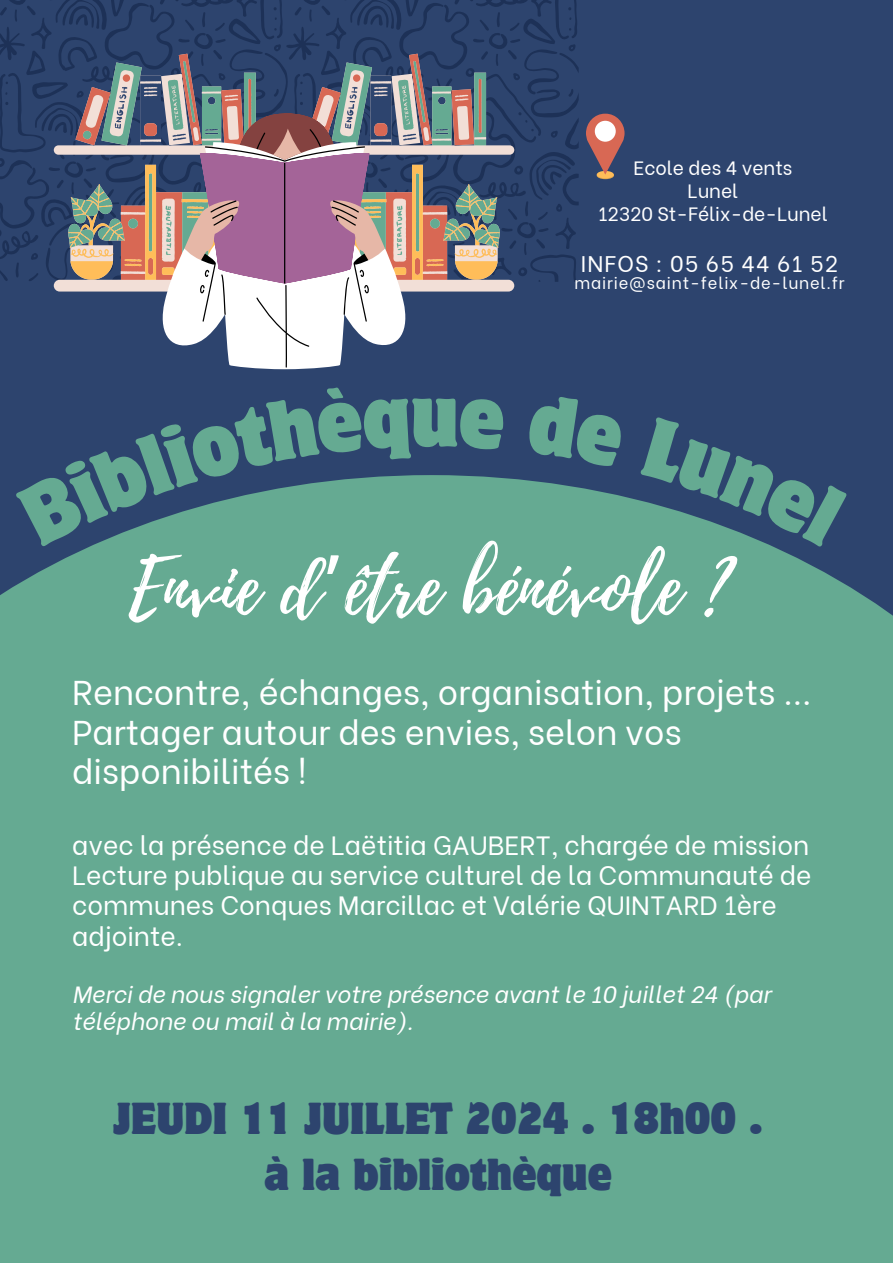
<style>
.page{position:relative;width:893px;height:1263px;background:#2d446e}
.page>*{position:absolute;margin:0;border:0;box-sizing:border-box;transform-origin:0 0}
.t1{font:76.35px "Playlist Script";color:#fff}
.t2{font:semi-condensed 75.22px "Motter Corpus Std";color:#65aa92}
.t3{font:semi-condensed 40.05px/55.7px "Motter Corpus Std";color:#2d446e;text-align:center}
.t4{font:34.35px/39.4px "Be Vietnam";color:#fff}
.t5{font:26.4px/30.3px "Be Vietnam";color:#fff}
.t6{font:italic 23.4px/26.9px "Be Vietnam";color:#fff}
.t7{font:22.58px "Be Vietnam";letter-spacing:.05em;color:#fff}
.t8{font:19.27px "Be Vietnam";color:#fff}
.t9{font:16.5px "Be Vietnam";letter-spacing:.05em;color:#fff}
.s1{font-family:"Noto Sans Gurmukhi"}
</style>
<div class="page">
<svg style="left:0;top:0;width:283px;height:281px"></svg>
<svg style="left:286px;top:0;width:291px;height:54px"></svg>
<div style="left:0;top:475px;width:893px;height:788px;background:#65aa92"></div>
<svg style="left:15px;top:54px;width:856px;height:493px"></svg>
<h4 class="t2" style="left:411px;top:387px;width:50px">u</h4>
<p class="t8" style="left:633px;top:152px;width:161px">Ecole des 4 vents</p>
<p class="t8" style="left:687px;top:175px;width:52px">Lunel</p>
<p class="t8" style="left:598px;top:198px;width:231px">12320 St-Félix-de-Lunel</p>
<p class="t7" style="left:581px;top:245px;width:259px">INFOS : 05 65 44 61 52</p>
<p class="t9" style="left:574px;top:270px;width:272px">mairie@saint-felix-de-lunel.fr</p>
<h3 class="t1" style="left:129px;top:533px;width:602px">Envie d<span class="s1">’</span>être bénévole ?</h3>
<h3 class="t4" style="left:72px;top:670px;width:740px">Rencontre, échanges, organisation, projets ...<br>Partager autour des envies, selon vos disponibilités !</h3>
<p class="t5" style="left:72px;top:827px;width:740px">avec la présence de Laëtitia GAUBERT, chargée de mission Lecture publique au service culturel de la Communauté de communes Conques Marcillac et Valérie QUINTARD 1ère adjointe.</p>
<p class="t6" style="left:72px;top:979px;width:700px">Merci de nous signaler votre présence avant le 10 juillet 24 (par téléphone ou mail à la mairie).</p>
<h3 class="t3" style="left:113px;top:1094px;width:651px">JEUDI 11 JUILLET 2024 . 18h00 . à la bibliothèque</h3>
</div>
